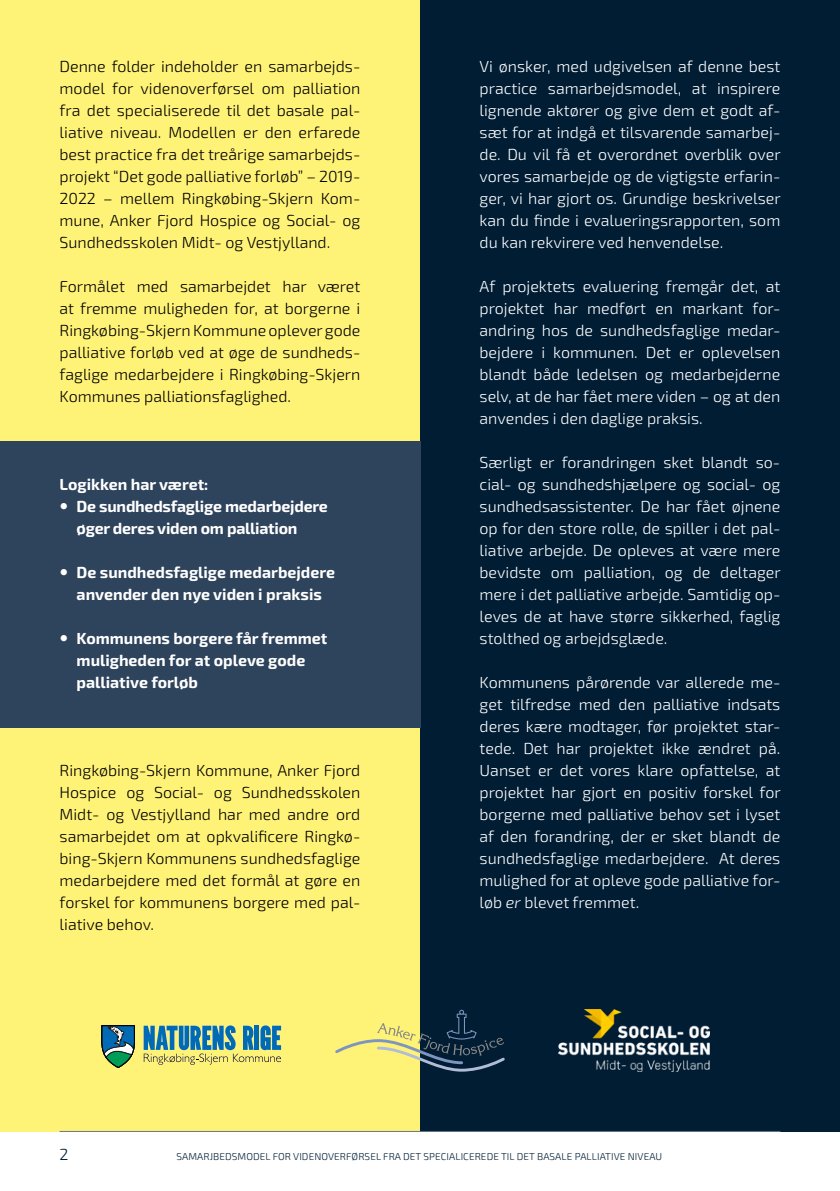
<style>
.page{position:relative;width:840px;height:1191px;background:#fff}
.page>*{position:absolute;margin:0;border:0;box-sizing:border-box;transform-origin:0 0}
.t1{font:300 16px/22px "Exo 2.0";color:#fff;text-align:justify}
.t2{font:300 16px/22px "Exo 2.0";color:#000;text-align:justify}
.t3{font:700 16px/22px "Exo 2.0";color:#fff}
.t4{font:300 16px "Exo 2.0";color:#001d34}
.t5{font:300 10px "Exo 2.0";letter-spacing:.01em;color:#001d34}
.s1{font-style:italic}
</style>
<div class="page">
<div style="left:0;top:0;width:420px;height:1131px;background:#fff377"></div>
<div style="left:420px;top:0;width:419px;height:1131px;background:#001d34"></div>
<svg style="left:335px;top:1009px;width:169px;height:62px"></svg>
<svg style="left:102px;top:1025px;width:33px;height:42px"></svg>
<svg style="left:143px;top:1025px;width:138px;height:39px"></svg>
<img style="left:558px;top:1009px;width:151px;height:62px">
<div style="left:0;top:441px;width:420px;height:286px;background:#2e435c"></div>
<hr style="left:60px;top:1131px;width:720px;height:1px;background:#68748a">
<p class="t2" style="left:60px;top:56px;width:302px">Denne folder indeholder en samarbejds&shy;model for videnoverførsel om palliation fra det specialiserede til det basale pal&shy;liative niveau. Modellen er den erfarede best practice fra det treårige samarbejds&shy;projekt “Det gode palliative forløb” – 2019- 2022 – mellem Ringkøbing-Skjern Kom&shy;mune, Anker Fjord Hospice og Social- og Sundhedsskolen Midt- og Vestjylland.</p>
<p class="t2" style="left:60px;top:276px;width:302px">Formålet med samarbejdet har været at fremme muligheden for, at borgerne i Ringkøbing-Skjern Kommune oplever gode palliative forløb ved at øge de sundheds&shy;faglige medarbejdere i Ringkøbing-Skjern Kommunes palliationsfaglighed.</p>
<p class="t3" style="left:77px;top:474px;width:252px;text-indent:-17px">Logikken har været:<br>De sundhedsfaglige medarbejdere øger deres viden om palliation</p>
<p class="t3" style="left:77px;top:562px;width:260px">De sundhedsfaglige medarbejdere anvender den nye viden i praksis</p>
<p class="t3" style="left:77px;top:628px;width:252px">Kommunens borgere får fremmet muligheden for at opleve gode palliative forløb</p>
<p class="t2" style="left:60px;top:760px;width:302px">Ringkøbing-Skjern Kommune, Anker Fjord Hospice og Social- og Sundhedsskolen Midt- og Vestjylland har med andre ord samarbejdet om at opkvalificere Ringkø&shy;bing-Skjern Kommunens sundhedsfaglige medarbejdere med det formål at gøre en forskel for kommunens borgere med pal&shy;liative behov.</p>
<p class="t1" style="left:479px;top:56px;width:302px">Vi ønsker, med udgivelsen af denne best practice samarbejdsmodel, at inspirere lignende aktører og give dem et godt af&shy;sæt for at indgå et tilsvarende samarbej&shy;de. Du vil få et overordnet overblik over vores samarbejde og de vigtigste erfarin&shy;ger, vi har gjort os. Grundige beskrivelser kan du finde i evalueringsrapporten, som du kan rekvirere ved henvendelse.</p>
<p class="t1" style="left:479px;top:276px;width:302px">Af projektets evaluering fremgår det, at projektet har medført en markant for&shy;andring hos de sundhedsfaglige medar&shy;bejdere i kommunen. Det er oplevelsen blandt både ledelsen og medarbejderne selv, at de har fået mere viden – og at den anvendes i den daglige praksis.</p>
<p class="t1" style="left:479px;top:452px;width:302px">Særligt er forandringen sket blandt so&shy;cial- og sundhedshjælpere og social- og sundhedsassistenter. De har fået øjnene op for den store rolle, de spiller i det pal&shy;liative arbejde. De opleves at være mere bevidste om palliation, og de deltager mere i det palliative arbejde. Samtidig op&shy;leves de at have større sikkerhed, faglig stolthed og arbejdsglæde.</p>
<p class="t1" style="left:479px;top:672px;width:302px">Kommunens pårørende var allerede me&shy;get tilfredse med den palliative indsats deres kære modtager, før projektet star&shy;tede. Det har projektet ikke ændret på.<br>Uanset er det vores klare opfattelse, at projektet har gjort en positiv forskel for borgerne med palliative behov set i lyset af den forandring, der er sket blandt de sundhedsfaglige medarbejdere. At deres mulighed for at opleve gode palliative for&shy;løb <span class="s1">er</span> blevet fremmet.</p>
<p class="t4" style="left:60px;top:1144px;width:10px">2</p>
<p class="t5" style="left:176px;top:1150px;width:487px">SAMARJBEDSMODEL FOR VIDENOVERFØRSEL FRA DET SPECIALICEREDE TIL DET BASALE PALLIATIVE NIVEAU</p>
</div>
